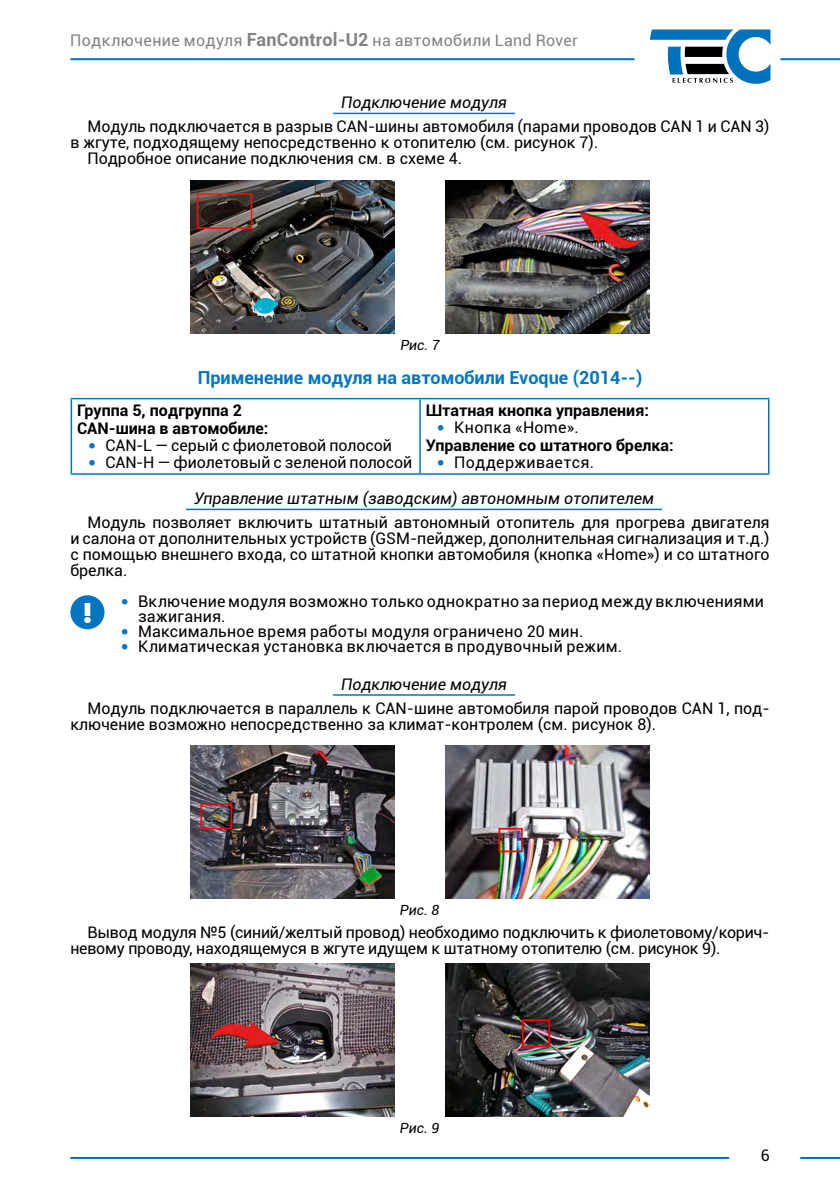
<style>
.page{position:relative;width:840px;height:1191px;background:#fff}
.page>*{position:absolute;margin:0;border:0;box-sizing:border-box;transform-origin:0 0}
.t1{font:700 18px "Roboto";color:#0076c0}
.t2{font:16px/16px "Roboto";color:#000}
.t3{font:700 16px/18px "Roboto";color:#000}
.t4{font:italic 16px "Roboto";color:#000}
.t5{font:16px "Roboto";letter-spacing:.025em;color:#808285}
.t6{font:16px "Roboto";letter-spacing:.025em;color:#000}
.t7{font:italic 14px "Roboto";color:#000}
.s1{font-weight:700;font-size:18px}
.s2{font-family:"Tahoma";color:#0076c0}
.s3{font-family:"Tahoma";font-weight:400;color:#0076c0}
.s4{font-weight:400}
</style>
<div class="page">
<svg style="left:650px;top:29px;width:120px;height:55px"></svg>
<hr style="left:780px;top:58px;width:59px;height:2px;background:#0072bc">
<hr style="left:70px;top:58px;width:564px;height:2px;background:#0072bc">
<hr style="left:799px;top:1157px;width:40px;height:2px;background:#0072bc">
<hr style="left:70px;top:1157px;width:658px;height:2px;background:#0072bc">
<hr style="left:333px;top:113px;width:181px;height:1px;background:#0076c0">
<hr style="left:186px;top:508px;width:475px;height:2px;background:#0076c0">
<hr style="left:333px;top:694px;width:181px;height:1px;background:#0076c0">
<img style="left:445px;top:180px;width:204px;height:153px">
<img style="left:190px;top:180px;width:205px;height:153px">
<hr style="left:71px;top:398px;width:349px;height:1px;background:#0076c0">
<hr style="left:71px;top:399px;width:1px;height:74px;background:#0076c0">
<hr style="left:420px;top:398px;width:349px;height:1px;background:#0076c0">
<hr style="left:419px;top:399px;width:1px;height:74px;background:#0076c0">
<hr style="left:767px;top:399px;width:2px;height:74px;background:#0076c0">
<hr style="left:71px;top:473px;width:349px;height:2px;background:#0076c0">
<hr style="left:420px;top:473px;width:349px;height:2px;background:#0076c0">
<div style="left:70px;top:595px;width:34px;height:34px;background:#0076c0;border-radius:50%"></div>
<svg style="left:84px;top:603px;width:7px;height:20px"></svg>
<img style="left:190px;top:745px;width:204px;height:153px">
<img style="left:445px;top:745px;width:204px;height:153px">
<img style="left:190px;top:963px;width:204px;height:153px">
<img style="left:445px;top:963px;width:204px;height:153px">
<p class="t5" style="left:70px;top:29px;width:508px">Подключение модуля <span class="s1">FanControl‑U2</span> на автомобили Land Rover</p>
<p class="t4" style="left:341px;top:91px;width:167px">Подключение модуля</p>
<p class="t2" style="left:87px;top:118px;width:683px">Модуль подключается в разрыв CAN‑шины автомобиля (парами проводов CAN 1 и CAN 3)</p>
<p class="t2" style="left:70px;top:134px;width:529px">в жгуте, подходящему непосредственно к отопителю (см. рисунок 7).</p>
<p class="t2" style="left:87px;top:150px;width:376px">Подробное описание подключения см. в схеме 4.</p>
<p class="t7" style="left:400px;top:335px;width:41px">Рис. 7</p>
<p class="t1" style="left:198px;top:365px;width:446px">Применение модуля на автомобили Evoque (2014--)</p>
<p class="t3" style="left:77px;top:401px;width:193px">Группа 5, подгруппа 2<br>СAN-шина в автомобиле:</p>
<p class="t2" style="left:88px;top:437px;width:305px"><span class="s2">•</span> CАN‑L — серый с фиолетовой полосой</p>
<p class="t2" style="left:88px;top:454px;width:325px"><span class="s2">•</span> CAN‑H — фиолетовый с зеленой полосой</p>
<p class="t3" style="left:425px;top:401px;width:224px">Штатная кнопка управления:</p>
<p class="t3" style="left:425px;top:418px;width:249px;text-indent:11px"><span class="s3">•</span> <span class="s4">Кнопка «Home».<br></span>Управление со штатного брелка:</p>
<p class="t6" style="left:437px;top:451px;width:158px"><span class="s2">•</span> Поддерживается.</p>
<p class="t4" style="left:194px;top:487px;width:461px">Управление штатным (заводским) автономным отопителем</p>
<p class="t2" style="left:70px;top:514px;width:700px;text-align:justify;text-indent:17px">Модуль позволяет включить штатный автономный отопитель для прогрева двигателя и салона от дополнительных устройств (GSM‑пейджер, дополнительная сигнализация и т.д.) с помощью внешнего входа, со штатной кнопки автомобиля (кнопка «Home») и со штатного брелка.</p>
<p class="t2" style="left:138px;top:593px;width:627px;line-height:15px;text-indent:-17px"><span class="s2">•</span> Включение модуля возможно только однократно за период между включениями зажигания.</p>
<p class="t2" style="left:121px;top:623px;width:463px"><span class="s2">•</span> Максимальное время работы модуля ограничено 20 мин.</p>
<p class="t2" style="left:121px;top:638px;width:502px"><span class="s2">•</span> Климатическая установка включается в продувочный режим.</p>
<p class="t4" style="left:341px;top:673px;width:167px">Подключение модуля</p>
<p class="t2" style="left:70px;top:699px;width:700px;text-indent:17px">Модуль подключается в параллель к CAN- шине автомобиля парой проводов CAN 1, под‑ ключение возможно непосредственно за климат- контролем (см. рисунок 8).</p>
<p class="t7" style="left:400px;top:900px;width:41px">Рис. 8</p>
<p class="t2" style="left:70px;top:923px;width:700px;text-indent:17px">Вывод модуля №5 (синий/желтый провод) необходимо подключить к фиолетовому/корич‑ невому проводу, находящемуся в жгуте идущем к штатному отопителю (см. рисунок 9).</p>
<p class="t7" style="left:400px;top:1118px;width:41px">Рис. 9</p>
<p class="t2" style="left:760px;top:1146px;width:11px">6</p>
</div>
